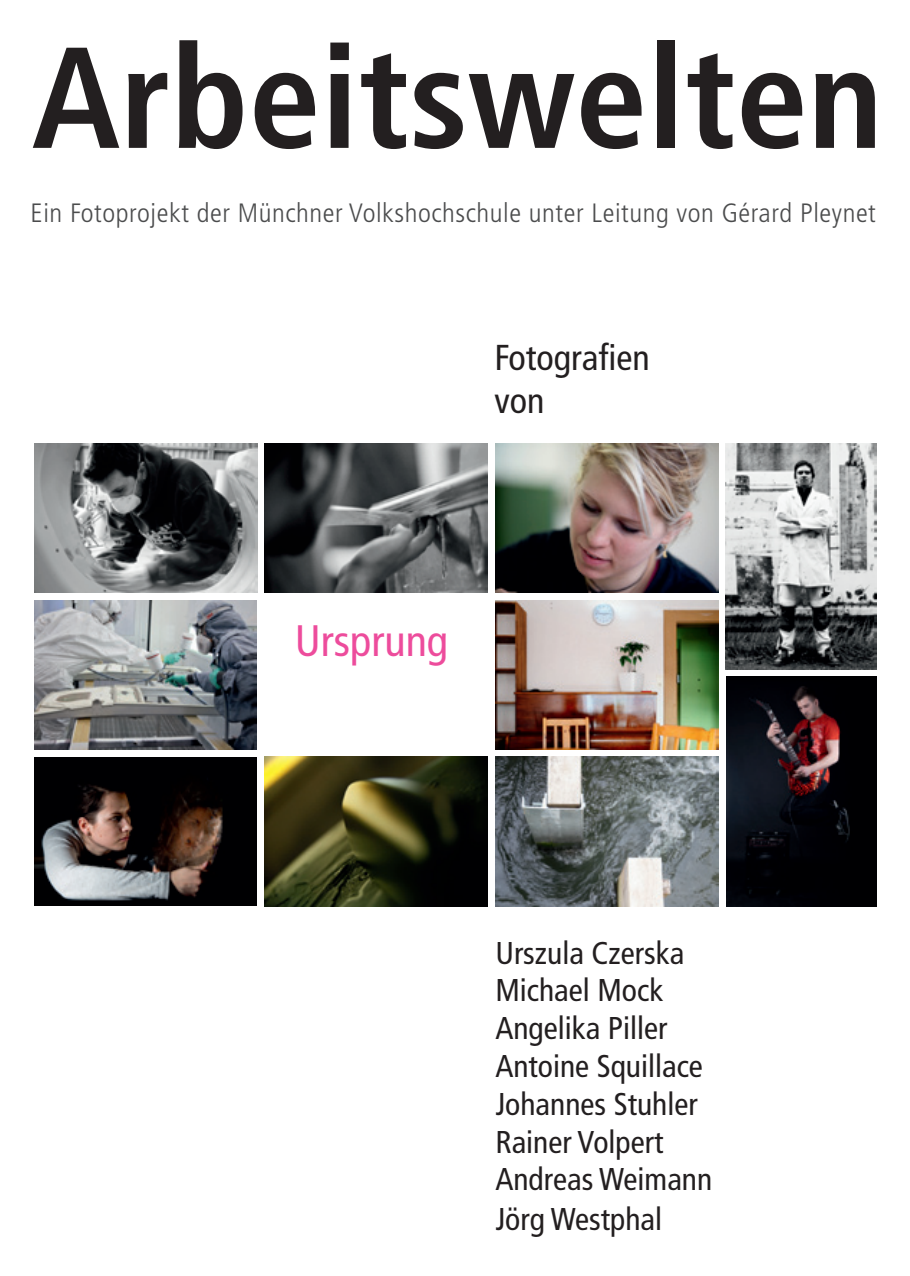
<style>
.page{position:relative;width:910px;height:1276px;background:#fff}
.page>*{position:absolute;margin:0;border:0;box-sizing:border-box;transform-origin:0 0}
.t1{font:700 condensed 143.4px "Frutiger";color:#231f20}
.t2{font:condensed 44.1px "Frutiger";color:#ed4c9c}
.t3{font:condensed 36px/43.2px "Frutiger";color:#231f20}
.t4{font:condensed 31.5px/38.1px "Frutiger";color:#231f20}
.t5{font:300 condensed 26.4px "Frutiger";letter-spacing:.02em;color:#4b4c4d;scale:1.04 1}
</style>
<div class="page">
<img style="left:34px;top:600px;width:223px;height:150px">
<img style="left:34px;top:757px;width:223px;height:149px">
<img style="left:495px;top:600px;width:223px;height:149px">
<img style="left:726px;top:443px;width:151px;height:226px">
<img style="left:264px;top:756px;width:223px;height:150px">
<img style="left:264px;top:443px;width:223px;height:149px">
<img style="left:495px;top:444px;width:223px;height:148px">
<img style="left:34px;top:444px;width:223px;height:148px">
<img style="left:726px;top:676px;width:151px;height:230px">
<img style="left:495px;top:756px;width:223px;height:150px">
<h1 class="t1" style="left:32px;top:13px;width:853px">Arbeitswelten</h1>
<p class="t5" style="left:31px;top:198px;width:814px">Ein Fotoprojekt der Münchner Volkshochschule unter Leitung von Gérard Pleynet</p>
<p class="t3" style="left:494px;top:336px;width:157px">Fotografien von</p>
<h2 class="t2" style="left:295px;top:615px;width:155px">Ursprung</h2>
<p class="t4" style="left:495px;top:934px;width:218px">Urszula Czerska<br>Michael Mock<br>Angelika Piller<br>Antoine Squillace<br>Johannes Stuhler<br>Rainer Volpert<br>Andreas Weimann<br>Jörg Westphal</p>
</div>
